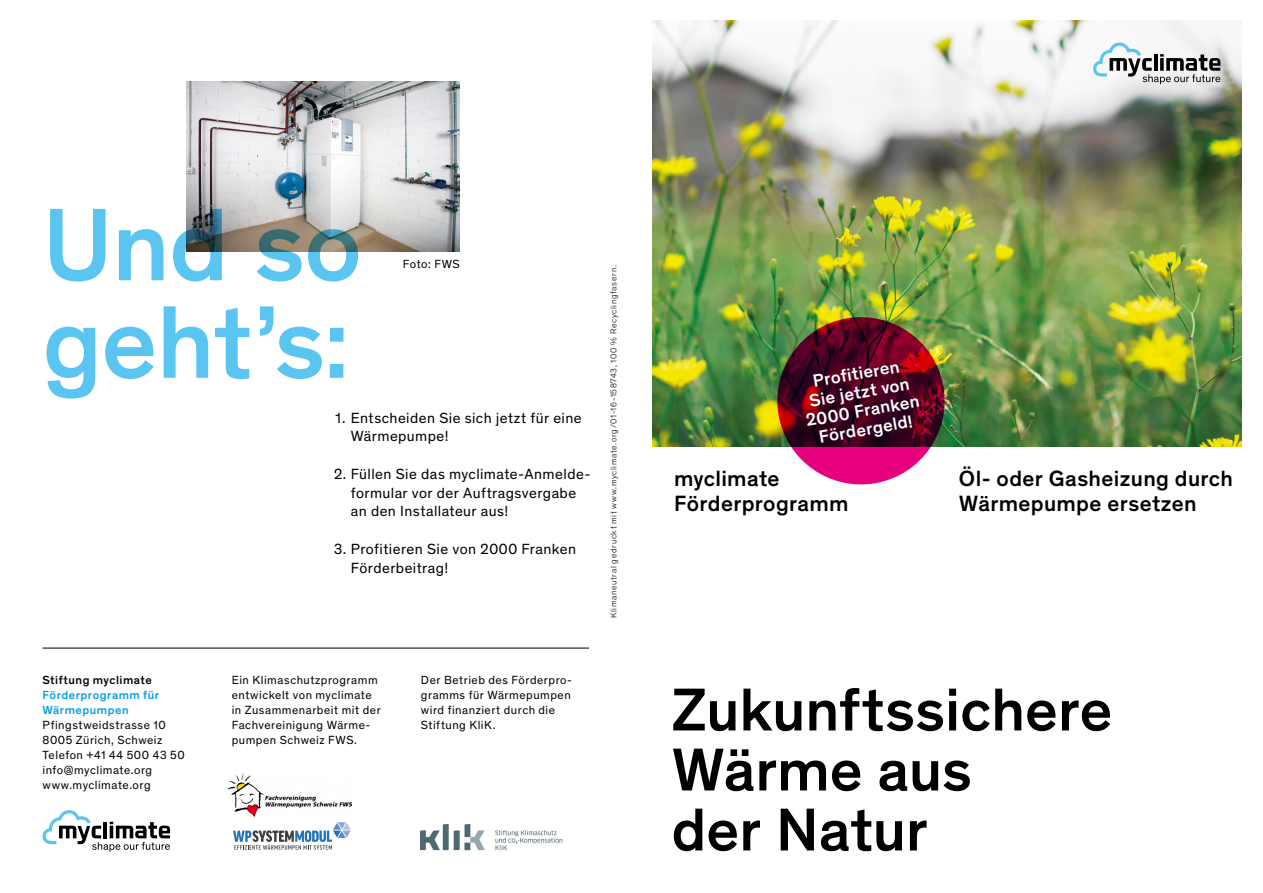
<style>
.page{position:relative;width:1263px;height:893px;background:#fff}
.page>*{position:absolute;margin:0;border:0;box-sizing:border-box;transform-origin:0 0}
.t1{font:500 105px/97.5px "Theinhardt";letter-spacing:-.01em;color:#5bc5f2}
.Headline_klein{font:500 61.5px/60px "Theinhardt";color:#000}
.Sparten___Subline{font:500 22.5px/25.5px "Theinhardt";letter-spacing:.015em;color:#000}
.Störer_Kreis{font:500 18px "Theinhardt";color:#fff}
.Tabelle_2_Zeile{font:15px/18.8px "Theinhardt";letter-spacing:.03em;color:#000}
.Grundtext_klein{font:12px/15px "Theinhardt";letter-spacing:.04em;color:#000}
.Grundtext_klein_Tite{font:500 12px/15px "Theinhardt";letter-spacing:.04em;color:#009fe3}
.Bildunterschrift{font:12px "Theinhardt";letter-spacing:.04em;color:#000}
.Info_Print{font:300 8.7px "Theinhardt";letter-spacing:.07em;color:#000}
.s1{color:#000}
</style>
<div class="page">
<img style="left:653px;top:21px;width:589px;height:425px">
<img style="left:771px;top:310px;width:180px;height:175px">
<svg style="left:43px;top:810px;width:127px;height:42px"></svg>
<img style="left:229px;top:773px;width:123px;height:43px">
<svg style="left:233px;top:822px;width:118px;height:28px"></svg>
<img style="left:421px;top:824px;width:142px;height:27px">
<img style="left:186px;top:81px;width:274px;height:170px">
<hr style="left:43px;top:648px;width:546px;height:1px;background:#000">
<svg style="left:1093px;top:43px;width:127px;height:41px"></svg>
<h1 class="t1" style="left:43px;top:189px;width:321px">Und so geht’s:</h1>
<p class="Tabelle_2_Zeile" style="left:351px;top:408px;width:232px;text-indent:-17px">1. Entscheiden Sie sich jetzt für eine<br>Wärmepumpe!</p>
<p class="Tabelle_2_Zeile" style="left:351px;top:464px;width:241px;text-indent:-17px">2. Füllen Sie das myclimate-Anmelde&shy;formular vor der Auftragsvergabe an den Installateur aus!</p>
<p class="Tabelle_2_Zeile" style="left:351px;top:539px;width:227px;text-indent:-17px">3. Profitieren Sie von 2000 Franken<br>Förderbeitrag!</p>
<p class="Bildunterschrift" style="left:403px;top:255px;width:58px">Foto: FWS</p>
<p class="Info_Print" style="left:607px;top:618px;width:354px;rotate:-90deg">Klimaneutral gedruckt mit www.myclimate.org/01-16-158743, 100 % Recyclingfasern.</p>
<p class="Grundtext_klein_Tite" style="left:43px;top:671px;width:118px"><span class="s1">Stiftung myclimate<br></span>Förderprogramm für<br>Wärmepumpen</p>
<p class="Grundtext_klein" style="left:43px;top:717px;width:125px">Pfingstweidstrasse 10</p>
<p class="Grundtext_klein" style="left:43px;top:732px;width:121px">8005 Zürich, Schweiz</p>
<p class="Grundtext_klein" style="left:43px;top:747px;width:144px">Telefon +41 44 500 43 50</p>
<p class="Grundtext_klein" style="left:43px;top:762px;width:111px">info@myclimate.org</p>
<p class="Grundtext_klein" style="left:43px;top:777px;width:110px">www.myclimate.org</p>
<p class="Grundtext_klein" style="left:232px;top:671px;width:147px">Ein Klimaschutzprogramm entwickelt von myclimate</p>
<p class="Grundtext_klein" style="left:232px;top:701px;width:150px">in Zusammenarbeit mit der<br>Fachvereinigung Wärme&shy;pumpen Schweiz FWS.</p>
<p class="Grundtext_klein" style="left:421px;top:671px;width:153px">Der Betrieb des Förderpro&shy;gramms für Wärmepumpen wird finanziert durch die<br>Stiftung KliK.</p>
<p class="Störer_Kreis" style="left:811px;top:368px;width:89px;rotate:-10deg">Profitieren</p>
<p class="Störer_Kreis" style="left:807px;top:388px;width:103px;rotate:-10deg">Sie jetzt von</p>
<p class="Störer_Kreis" style="left:804px;top:407px;width:116px;rotate:-10deg">2000 Franken</p>
<p class="Störer_Kreis" style="left:817px;top:424px;width:96px;rotate:-10deg">Fördergeld!</p>
<p class="Sparten___Subline" style="left:674px;top:464px;width:176px">myclimate<br>Förderprogramm</p>
<p class="Sparten___Subline" style="left:959px;top:464px;width:276px">Öl- oder Gasheizung durch<br>Wärmepumpe ersetzen</p>
<p class="Headline_klein" style="left:671px;top:675px;width:442px">Zukunftssichere</p>
<p class="Headline_klein" style="left:671px;top:735px;width:302px">Wärme aus der Natur</p>
</div>
